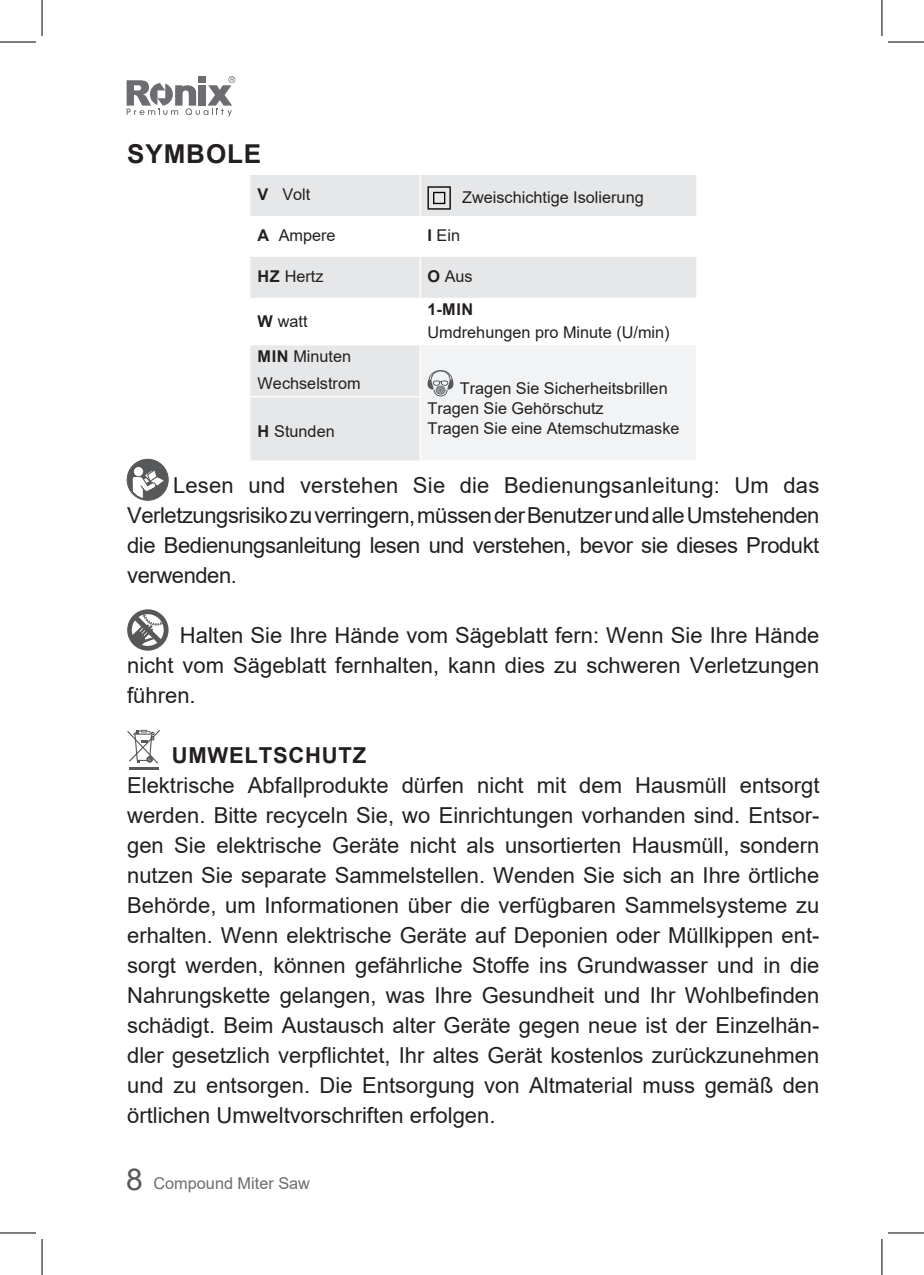
<style>
.page{position:relative;width:924px;height:1275px;background:#fff}
.page>*{position:absolute;margin:0;border:0;box-sizing:border-box;transform-origin:0 0}
.t1{font:700 26px "Arial";letter-spacing:.035em;color:#231f20}
.t2{font:22px/30px "Arial";color:#231f20;text-align:justify}
.t3{font:700 22px "Arial";letter-spacing:.035em;color:#231f20}
.t4{font:16.2px/27px "Arial";color:#231f20}
.t5{font:16.2px "Arial";color:#6c6d70}
.t6{font:700 16.2px "Arial";color:#231f20}
.s1{font-weight:700}
.s2{font-size:30px;color:#57585a}
.s3{font-size:30.6px;color:#fff}
</style>
<div class="page">
<svg style="left:126px;top:76px;width:109px;height:41px"></svg>
<div style="left:198px;top:76px;width:8px;height:7px;background:#6c6d70"></div>
<svg style="left:250px;top:175px;width:446px;height:285px;fill:#e6e7e9"></svg>
<div style="left:420px;top:345px;width:276px;height:115px;background:#f2f3f4"></div>
<hr style="left:419px;top:345px;width:2px;height:51px;background:#fff">
<hr style="left:419px;top:397px;width:2px;height:63px;background:#fff">
<hr style="left:250px;top:396px;width:171px;height:1px;background:#fff">
<hr style="left:419px;top:175px;width:2px;height:41px;background:#fff">
<hr style="left:419px;top:216px;width:2px;height:41px;background:#fff">
<hr style="left:419px;top:257px;width:2px;height:41px;background:#fff">
<hr style="left:419px;top:298px;width:2px;height:47px;background:#fff">
<svg style="left:427px;top:186px;width:23px;height:24px"></svg>
<svg style="left:427px;top:370px;width:26px;height:26px"></svg>
<div style="left:127px;top:459px;width:41px;height:41px;background:#57585a;border-radius:50%"></div>
<div style="left:127px;top:459px;width:41px;height:41px;border:1px solid #57585a;border-radius:50%"></div>
<svg style="left:131px;top:468px;width:35px;height:33px"></svg>
<svg style="left:127px;top:609px;width:41px;height:41px"></svg>
<svg style="left:127px;top:730px;width:33px;height:33px"></svg>
<hr style="left:130px;top:767px;width:29px;height:2px;background:#57585a">
<hr style="left:0;top:42px;width:36px;height:1px;background:#000">
<hr style="left:887px;top:42px;width:36px;height:1px;background:#000">
<hr style="left:0;top:1232px;width:36px;height:1px;background:#000">
<hr style="left:887px;top:1232px;width:36px;height:1px;background:#000">
<hr style="left:42px;top:0;width:1px;height:36px;background:#000">
<hr style="left:42px;top:1239px;width:1px;height:36px;background:#000">
<hr style="left:881px;top:0;width:1px;height:36px;background:#000">
<hr style="left:881px;top:1239px;width:1px;height:36px;background:#000">
<p class="t1" style="left:127px;top:136px;width:136px">SYMBOLE</p>
<p class="t4" style="left:257px;top:181px;width:54px"><span class="s1">V</span> Volt</p>
<p class="t4" style="left:462px;top:183px;width:183px">Zweischichtige Isolierung</p>
<p class="t4" style="left:257px;top:222px;width:79px"><span class="s1">A</span> Ampere</p>
<p class="t4" style="left:427px;top:222px;width:34px"><span class="s1">I</span> Ein</p>
<p class="t4" style="left:257px;top:263px;width:67px"><span class="s1">HZ</span> Hertz</p>
<p class="t4" style="left:427px;top:263px;width:47px"><span class="s1">O</span> Aus</p>
<p class="t4" style="left:257px;top:307px;width:51px"><span class="s1">W</span> watt</p>
<p class="t6" style="left:427px;top:298px;width:47px">1-MIN</p>
<p class="t4" style="left:427px;top:319px;width:243px">Umdrehungen pro Minute (U/min)</p>
<p class="t4" style="left:257px;top:343px;width:104px"><span class="s1">MIN</span> Minuten<br>Wechselstrom</p>
<p class="t4" style="left:427px;top:378px;width:241px;line-height:19.8px;text-indent:32px">Tragen Sie Sicherheitsbrillen<br>Tragen Sie Gehörschutz</p>
<p class="t4" style="left:257px;top:418px;width:79px"><span class="s1">H</span> Stunden</p>
<p class="t4" style="left:427px;top:414px;width:253px">Tragen Sie eine Atemschutzmaske</p>
<p class="t2" style="left:127px;top:470px;width:693px;text-indent:46px">Lesen und verstehen Sie die Bedienungsanleitung: Um das Verletzungsrisiko zu verringern, müssen der Benutzer und alle Umstehenden die Bedienungsanleitung lesen und verstehen, bevor sie dieses Produkt verwenden.</p>
<p class="t2" style="left:127px;top:620px;width:693px;text-indent:53px">Halten Sie Ihre Hände vom Sägeblatt fern: Wenn Sie Ihre Hände nicht vom Sägeblatt fernhalten, kann dies zu schweren Verletzungen führen.</p>
<p class="t3" style="left:172px;top:740px;width:196px">UMWELTSCHUTZ</p>
<p class="t2" style="left:127px;top:770px;width:693px">Elektrische Abfallprodukte dürfen nicht mit dem Hausmüll entsorgt werden. Bitte recyceln Sie, wo Einrichtungen vorhanden sind. Entsor&shy;gen Sie elektrische Geräte nicht als unsortierten Hausmüll, sondern nutzen Sie separate Sammelstellen. Wenden Sie sich an Ihre örtliche Behörde, um Informationen über die verfügbaren Sammelsysteme zu erhalten. Wenn elektrische Geräte auf Deponien oder Müllkippen ent&shy;sorgt werden, können gefährliche Stoffe ins Grundwasser und in die Nahrungskette gelangen, was Ihre Gesundheit und Ihr Wohlbefinden schädigt. Beim Austausch alter Geräte gegen neue ist der Einzelhän&shy;dler gesetzlich verpflichtet, Ihr altes Gerät kostenlos zurückzunehmen und zu entsorgen. Die Entsorgung von Altmaterial muss gemäß den örtlichen Umweltvorschriften erfolgen.</p>
<p class="t5" style="left:126px;top:1171px;width:185px"><span class="s2">8</span><span class="s3">|</span> Compound Miter Saw</p>
</div>
